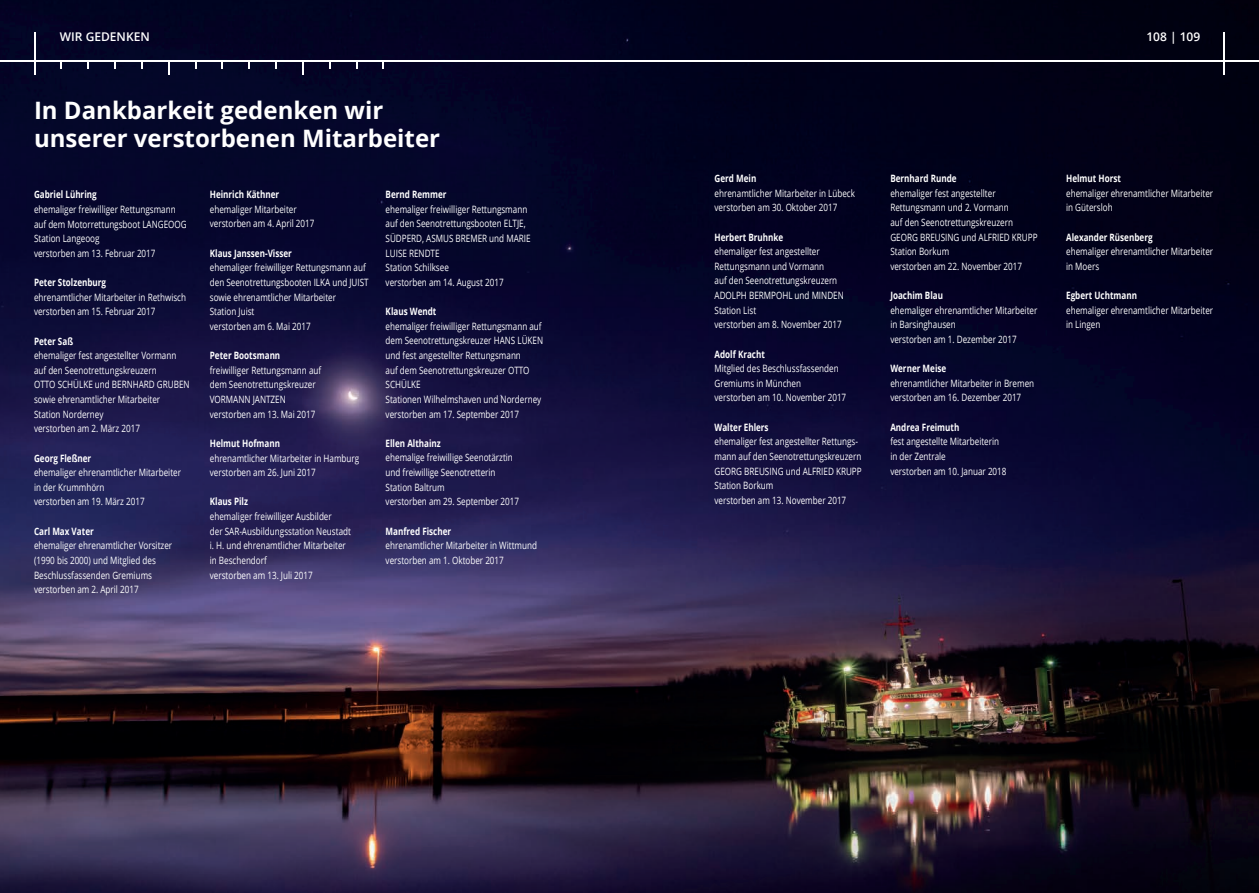
<style>
.page{position:relative;width:1259px;height:893px;background:#fff}
.page>*{position:absolute;margin:0;border:0;box-sizing:border-box;transform-origin:0 0}
.t1{font:700 24px/27.8px "Open Sans";color:#fff}
.t2{font:600 12px "Open Sans";color:#fff}
.t3{font:10.2px/14.5px "Open Sans";color:#fff;scale:.8 1}
.t4{font:700 10.2px "Open Sans";color:#fff;scale:.8 1}
</style>
<div class="page">
<img style="left:0;top:0;width:1259px;height:893px">
<hr style="left:34px;top:32px;width:1px;height:43px;background:#fff">
<hr style="left:1224px;top:32px;width:1px;height:43px;background:#fff">
<svg style="left:168px;top:61px;width:1px;height:14px"></svg>
<svg style="left:302px;top:61px;width:1px;height:14px"></svg>
<svg style="left:275px;top:61px;width:2px;height:7px"></svg>
<hr style="left:0;top:60px;width:1259px;height:1px;background:#fff">
<p class="t2" style="left:60px;top:28px;width:91px">WIR GEDENKEN</p>
<p class="t2" style="left:1146px;top:28px;width:55px">108 | 109</p>
<h1 class="t1" style="left:34px;top:96px;width:407px">In Dankbarkeit gedenken wir unserer verstorbenen Mitarbeiter</h1>
<p class="t4" style="left:34px;top:187px;width:80px">Gabriel Lühring</p>
<p class="t3" style="left:34px;top:202px;width:192px">ehemaliger freiwilliger Rettungsmann auf dem Motorrettungsboot LANGEOOG<br>Station Langeoog<br>verstorben am 13. Februar 2017</p>
<p class="t4" style="left:34px;top:275px;width:92px">Peter Stolzenburg</p>
<p class="t3" style="left:34px;top:289px;width:192px">ehrenamtlicher Mitarbeiter in Rethwisch verstorben am 15. Februar 2017</p>
<p class="t4" style="left:34px;top:334px;width:50px">Peter Saß</p>
<p class="t3" style="left:34px;top:348px;width:196px">ehemaliger fest angestellter Vormann auf den Seenotrettungskreuzern<br>OTTO SCHÜLKE und BERNHARD GRUBEN sowie ehrenamtlicher Mitarbeiter<br>Station Norderney<br>verstorben am 2. März 2017</p>
<p class="t4" style="left:34px;top:451px;width:73px">Georg Fleßner</p>
<p class="t3" style="left:34px;top:465px;width:185px">ehemaliger ehrenamtlicher Mitarbeiter in der Krummhörn<br>verstorben am 19. März 2017</p>
<p class="t4" style="left:34px;top:524px;width:76px">Carl Max Vater</p>
<p class="t3" style="left:34px;top:538px;width:174px">ehemaliger ehrenamtlicher Vorsitzer (1990 bis 2000) und Mitglied des<br>Beschlussfassenden Gremiums verstorben am 2. April 2017</p>
<p class="t4" style="left:210px;top:187px;width:88px">Heinrich Käthner</p>
<p class="t3" style="left:210px;top:202px;width:132px">ehemaliger Mitarbeiter verstorben am 4. April 2017</p>
<p class="t4" style="left:210px;top:246px;width:104px">Klaus Janssen-Visser</p>
<p class="t3" style="left:210px;top:260px;width:200px">ehemaliger freiwilliger Rettungsmann auf den Seenotrettungsbooten ILKA und JUIST sowie ehrenamtlicher Mitarbeiter<br>Station Juist<br>verstorben am 6. Mai 2017</p>
<p class="t4" style="left:210px;top:348px;width:90px">Peter Bootsmann</p>
<p class="t3" style="left:210px;top:362px;width:141px">freiwilliger Rettungsmann auf dem Seenotrettungskreuzer<br>VORMANN JANTZEN verstorben am 13. Mai 2017</p>
<p class="t4" style="left:210px;top:436px;width:89px">Helmut Hofmann</p>
<p class="t3" style="left:210px;top:450px;width:188px">ehrenamtlicher Mitarbeiter in Hamburg verstorben am 26. Juni 2017</p>
<p class="t4" style="left:210px;top:494px;width:49px">Klaus Pilz</p>
<p class="t3" style="left:210px;top:509px;width:178px">ehemaliger freiwilliger Ausbilder<br>der SAR-Ausbildungsstation Neustadt i. H. und ehrenamtlicher Mitarbeiter in Beschendorf<br>verstorben am 13. Juli 2017</p>
<p class="t4" style="left:386px;top:187px;width:78px">Bernd Remmer</p>
<p class="t3" style="left:386px;top:202px;width:183px">ehemaliger freiwilliger Rettungsmann auf den Seenotrettungsbooten ELTJE,<br>SÜDPERD, ASMUS BREMER und MARIE<br>LUISE RENDTE<br>Station Schilksee<br>verstorben am 14. August 2017</p>
<p class="t4" style="left:386px;top:304px;width:65px">Klaus Wendt</p>
<p class="t3" style="left:386px;top:319px;width:198px">ehemaliger freiwilliger Rettungsmann auf dem Seenotrettungskreuzer HANS LÜKEN und fest angestellter Rettungsmann<br>auf dem Seenotrettungskreuzer OTTO SCHÜLKE<br>Stationen Wilhelmshaven und Norderney verstorben am 17. September 2017</p>
<p class="t4" style="left:386px;top:436px;width:71px">Ellen Althainz</p>
<p class="t3" style="left:386px;top:450px;width:168px">ehemalige freiwillige Seenotärztin und freiwillige Seenotretterin<br>Station Baltrum<br>verstorben am 29. September 2017</p>
<p class="t4" style="left:386px;top:524px;width:83px">Manfred Fischer</p>
<p class="t3" style="left:386px;top:538px;width:191px">ehrenamtlicher Mitarbeiter in Wittmund verstorben am 1. Oktober 2017</p>
<p class="t4" style="left:714px;top:171px;width:54px">Gerd Mein</p>
<p class="t3" style="left:714px;top:185px;width:177px">ehrenamtlicher Mitarbeiter in Lübeck verstorben am 30. Oktober 2017</p>
<p class="t4" style="left:714px;top:230px;width:87px">Herbert Bruhnke</p>
<p class="t3" style="left:714px;top:244px;width:163px">ehemaliger fest angestellter<br>Rettungsmann und Vormann<br>auf den Seenotrettungskreuzern<br>ADOLPH BERMPOHL und MINDEN<br>Station List<br>verstorben am 8. November 2017</p>
<p class="t4" style="left:714px;top:347px;width:64px">Adolf Kracht</p>
<p class="t3" style="left:714px;top:361px;width:166px">Mitglied des Beschlussfassenden<br>Gremiums in München<br>verstorben am 10. November 2017</p>
<p class="t4" style="left:714px;top:420px;width:69px">Walter Ehlers</p>
<p class="t3" style="left:714px;top:434px;width:185px">ehemaliger fest angestellter Rettungs&shy;mann auf den Seenotrettungskreuzern<br>GEORG BREUSING und ALFRIED KRUPP<br>Station Borkum<br>verstorben am 13. November 2017</p>
<p class="t4" style="left:890px;top:171px;width:84px">Bernhard Runde</p>
<p class="t3" style="left:890px;top:185px;width:185px">ehemaliger fest angestellter<br>Rettungsmann und 2. Vormann<br>auf den Seenotrettungskreuzern<br>GEORG BREUSING und ALFRIED KRUPP<br>Station Borkum<br>verstorben am 22. November 2017</p>
<p class="t4" style="left:890px;top:288px;width:67px">Joachim Blau</p>
<p class="t3" style="left:890px;top:302px;width:185px">ehemaliger ehrenamtlicher Mitarbeiter in Barsinghausen<br>verstorben am 1. Dezember 2017</p>
<p class="t4" style="left:890px;top:361px;width:71px">Werner Meise</p>
<p class="t3" style="left:890px;top:376px;width:181px">ehrenamtlicher Mitarbeiter in Bremen verstorben am 16. Dezember 2017</p>
<p class="t4" style="left:890px;top:420px;width:88px">Andrea Freimuth</p>
<p class="t3" style="left:890px;top:434px;width:147px">fest angestellte Mitarbeiterin in der Zentrale<br>verstorben am 10. Januar 2018</p>
<p class="t4" style="left:1066px;top:171px;width:70px">Helmut Horst</p>
<p class="t3" style="left:1066px;top:185px;width:185px">ehemaliger ehrenamtlicher Mitarbeiter in Gütersloh</p>
<p class="t4" style="left:1066px;top:230px;width:110px">Alexander Rüsenberg</p>
<p class="t3" style="left:1066px;top:244px;width:185px">ehemaliger ehrenamtlicher Mitarbeiter in Moers</p>
<p class="t4" style="left:1066px;top:288px;width:90px">Egbert Uchtmann</p>
<p class="t3" style="left:1066px;top:302px;width:185px">ehemaliger ehrenamtlicher Mitarbeiter in Lingen</p>
</div>
